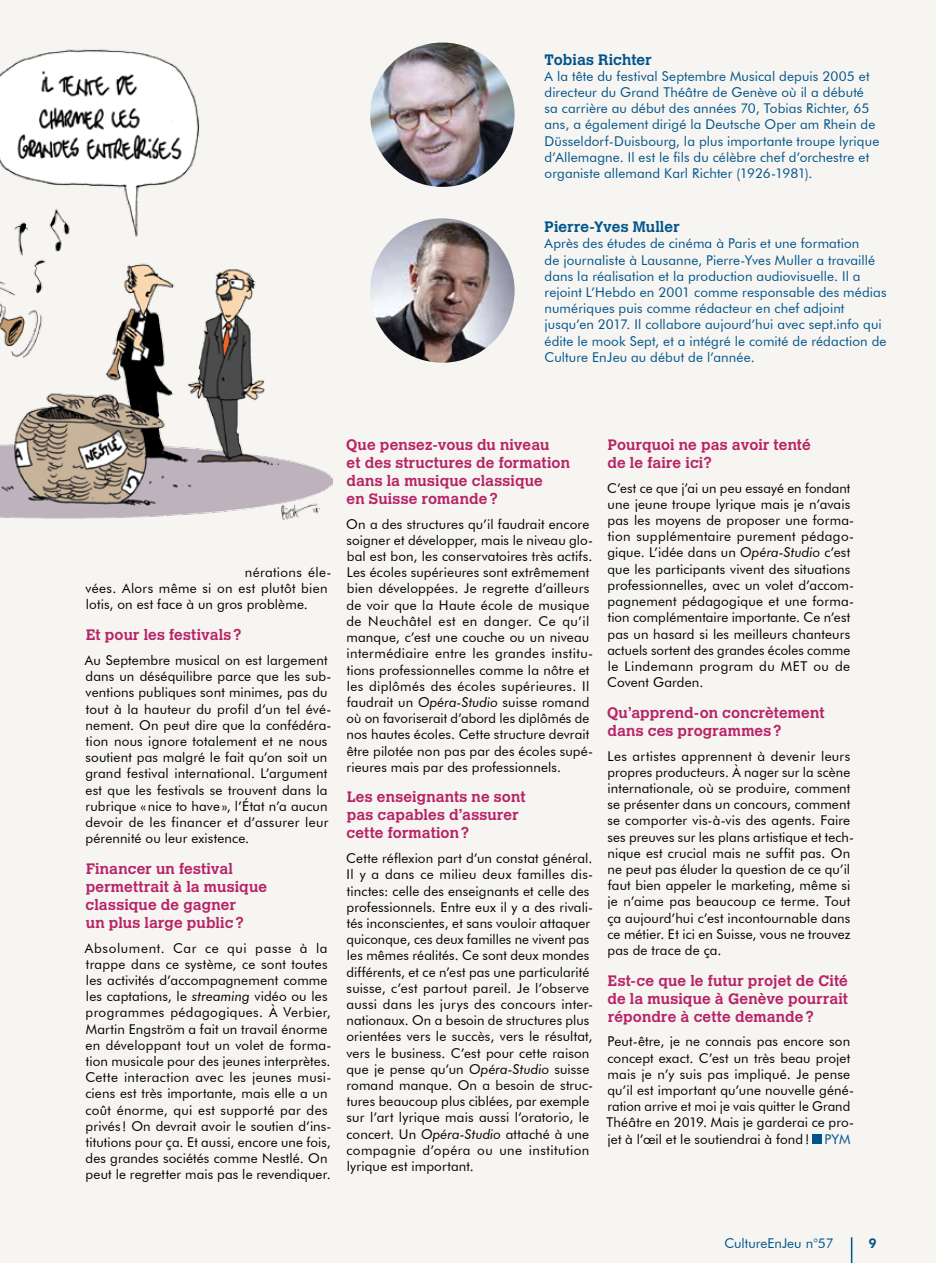
<style>
.page{position:relative;width:936px;height:1263px;background:#fff}
.page>*{position:absolute;margin:0;border:0;box-sizing:border-box;transform-origin:0 0}
.t1{font:700 15px/18px "Calvert";letter-spacing:.01em;color:#b72467}
.t2{font:700 15px "Calvert";letter-spacing:.01em;color:#00548a}
.t3{font:13.5px/16.2px "Futura BT";letter-spacing:.01em;color:#000}
.t4{font:13.5px/16.2px "Futura BT";letter-spacing:.01em;color:#00548a}
.t5{font:800 13.5px "Futura BT";color:#00548a}
.s1{font-style:italic}
.s2{color:#00548a}
</style>
<div class="page">
<div style="left:0;top:0;width:935px;height:1263px;background:#f7f5f2"></div>
<hr style="left:850px;top:1237px;width:2px;height:26px;background:#00548a">
<div style="left:811px;top:1134px;width:10px;height:10px;background:#00548a"></div>
<img style="left:370px;top:43px;width:144px;height:144px;border-radius:72px">
<img style="left:370px;top:218px;width:144px;height:145px;border-radius:72px">
<img style="left:0;top:49px;width:332px;height:470px">
<p class="t2" style="left:544px;top:50px;width:109px">Tobias Richter</p>
<p class="t4" style="left:544px;top:68px;width:336px">A la tête du festival Septembre Musical depuis 2005 et directeur du Grand Théâtre de Genève où il a débuté sa carrière au début des années 70, Tobias Richter, 65 ans, a également dirigé la Deutsche Oper am Rhein de Düsseldorf-Duisbourg, la plus importante troupe lyrique d’Allemagne. Il est le fils du célèbre chef d’orchestre et organiste allemand Karl Richter (1926-1981).</p>
<p class="t2" style="left:544px;top:217px;width:136px">Pierre-Yves Muller</p>
<p class="t4" style="left:544px;top:235px;width:343px">Après des études de cinéma à Paris et une formation<br>de journaliste à Lausanne, Pierre-Yves Muller a travaillé dans la réalisation et la production audiovisuelle. Il a rejoint L’Hebdo en 2001 comme responsable des médias numériques puis comme rédacteur en chef adjoint jusqu’en 2017. Il collabore aujourd’hui avec sept.info qui édite le mook Sept, et a intégré le comité de rédaction de Culture EnJeu au début de l’année.</p>
<p class="t3" style="left:86px;top:564px;width:247px;text-indent:159px">nérations éle&shy;vées. Alors même si on est plutôt bien lotis, on est face à un gros problème.</p>
<p class="t1" style="left:86px;top:626px;width:157px">Et pour les festivals?</p>
<p class="t3" style="left:85px;top:652px;width:248px">Au Septembre musical on est largement dans un déséquilibre parce que les sub&shy;ventions publiques sont minimes, pas du tout à la hauteur du profil d’un tel évé&shy;nement. On peut dire que la confédéra&shy;tion nous ignore totalement et ne nous soutient pas malgré le fait qu’on soit un grand festival international. L’argument est que les festivals se trouvent dans la rubrique «nice to have», l’état n’a aucun devoir de les financer et d’assurer leur pérennité ou leur existence.</p>
<p class="t1" style="left:85px;top:859px;width:183px">Financer un festival permettrait à la musique classique de gagner<br>un plus large public?</p>
<p class="t3" style="left:85px;top:939px;width:248px">Absolument. Car ce qui passe à la trappe dans ce système, ce sont toutes les activités d’accompagnement comme les captations, le <span class="s1">streaming</span> vidéo ou les programmes pédagogiques. À Verbier, Martin Engström a fait un travail énorme en développant tout un volet de forma&shy;tion musicale pour des jeunes interprètes.<br>Cette interaction avec les jeunes musi&shy;ciens est très importante, mais elle a un coût énorme, qui est supporté par des privés ! On devrait avoir le soutien d’ins&shy;titutions pour ça. Et aussi, encore une fois, des grandes sociétés comme Nestlé. On peut le regretter mais pas le revendiquer.</p>
<p class="t1" style="left:346px;top:435px;width:225px">Que pensez-vous du niveau<br>et des structures de formation dans la musique classique<br>en Suisse romande?</p>
<p class="t3" style="left:346px;top:516px;width:248px">On a des structures qu’il faudrait encore soigner et développer, mais le niveau glo&shy;bal est bon, les conservatoires très actifs.<br>Les écoles supérieures sont extrêmement bien développées. Je regrette d’ailleurs de voir que la Haute école de musique de Neuchâtel est en danger. Ce qu’il manque, c’est une couche ou un niveau intermédiaire entre les grandes institu&shy;tions professionnelles comme la nôtre et les diplômés des écoles supérieures. Il faudrait un <span class="s1">Opéra-Studio</span> suisse romand où on favoriserait d’abord les diplômés de nos hautes écoles. Cette structure devrait être pilotée non pas par des écoles supé&shy;rieures mais par des professionnels.</p>
<p class="t1" style="left:346px;top:788px;width:181px">Les enseignants ne sont pas capables d’assurer cette formation?</p>
<p class="t3" style="left:346px;top:850px;width:248px">Cette réflexion part d’un constat général.<br>Il y a dans ce milieu deux familles dis&shy;tinctes: celle des enseignants et celle des professionnels. Entre eux il y a des rivali&shy;tés inconscientes, et sans vouloir attaquer quiconque, ces deux familles ne vivent pas les mêmes réalités. Ce sont deux mondes différents, et ce n’est pas une particularité suisse, c’est partout pareil. Je l’observe aussi dans les jurys des concours inter&shy;nationaux. On a besoin de structures plus orientées vers le succès, vers le résultat, vers le business. C’est pour cette raison que je pense qu’un <span class="s1">Opéra-Studio</span> suisse romand manque. On a besoin de struc&shy;tures beaucoup plus ciblées, par exemple sur l’art lyrique mais aussi l’oratorio, le concert. Un <span class="s1">Opéra-Studio</span> attaché à une compagnie d’opéra ou une institution lyrique est important.</p>
<p class="t1" style="left:607px;top:435px;width:205px">Pourquoi ne pas avoir tenté de le faire ici?</p>
<p class="t3" style="left:607px;top:480px;width:248px">C’est ce que j’ai un peu essayé en fondant une jeune troupe lyrique mais je n’avais pas les moyens de proposer une forma&shy;tion supplémentaire purement pédago&shy;gique. L’idée dans un <span class="s1">Opéra-Studio</span> c’est que les participants vivent des situations professionnelles, avec un volet d’accom&shy;pagnement pédagogique et une forma&shy;tion complémentaire importante. Ce n’est pas un hasard si les meilleurs chanteurs actuels sortent des grandes écoles comme le Lindemann program du MET ou de Covent Garden.</p>
<p class="t1" style="left:607px;top:703px;width:219px">Qu’apprend-on concrètement dans ces programmes?</p>
<p class="t3" style="left:607px;top:747px;width:248px">Les artistes apprennent à devenir leurs propres producteurs. À nager sur la scène internationale, où se produire, comment se présenter dans un concours, comment se comporter vis-à-vis des agents. Faire ses preuves sur les plans artistique et tech&shy;nique est crucial mais ne suffit pas. On ne peut pas éluder la question de ce qu’il faut bien appeler le marketing, même si je n’aime pas beaucoup ce terme. Tout ça aujourd’hui c’est incontournable dans ce métier. Et ici en Suisse, vous ne trouvez pas de trace de ça.</p>
<p class="t1" style="left:607px;top:971px;width:242px;text-align:justify">Est-ce que le futur projet de Cité de la musique à Genève pourrait répondre à cette demande?</p>
<p class="t3" style="left:606px;top:1033px;width:249px">Peut-être, je ne connais pas encore son concept exact. C’est un très beau projet mais je n’y suis pas impliqué. Je pense qu’il est important qu’une nouvelle géné&shy;ration arrive et moi je vais quitter le Grand Théâtre en 2019. Mais je garderai ce pro&shy;jet à l’œil et le soutiendrai à fond! <span class="s2">PYM</span></p>
<p class="t4" style="left:724px;top:1235px;width:111px">CultureEnJeu n°57</p>
<p class="t5" style="left:868px;top:1235px;width:10px">9</p>
</div>
